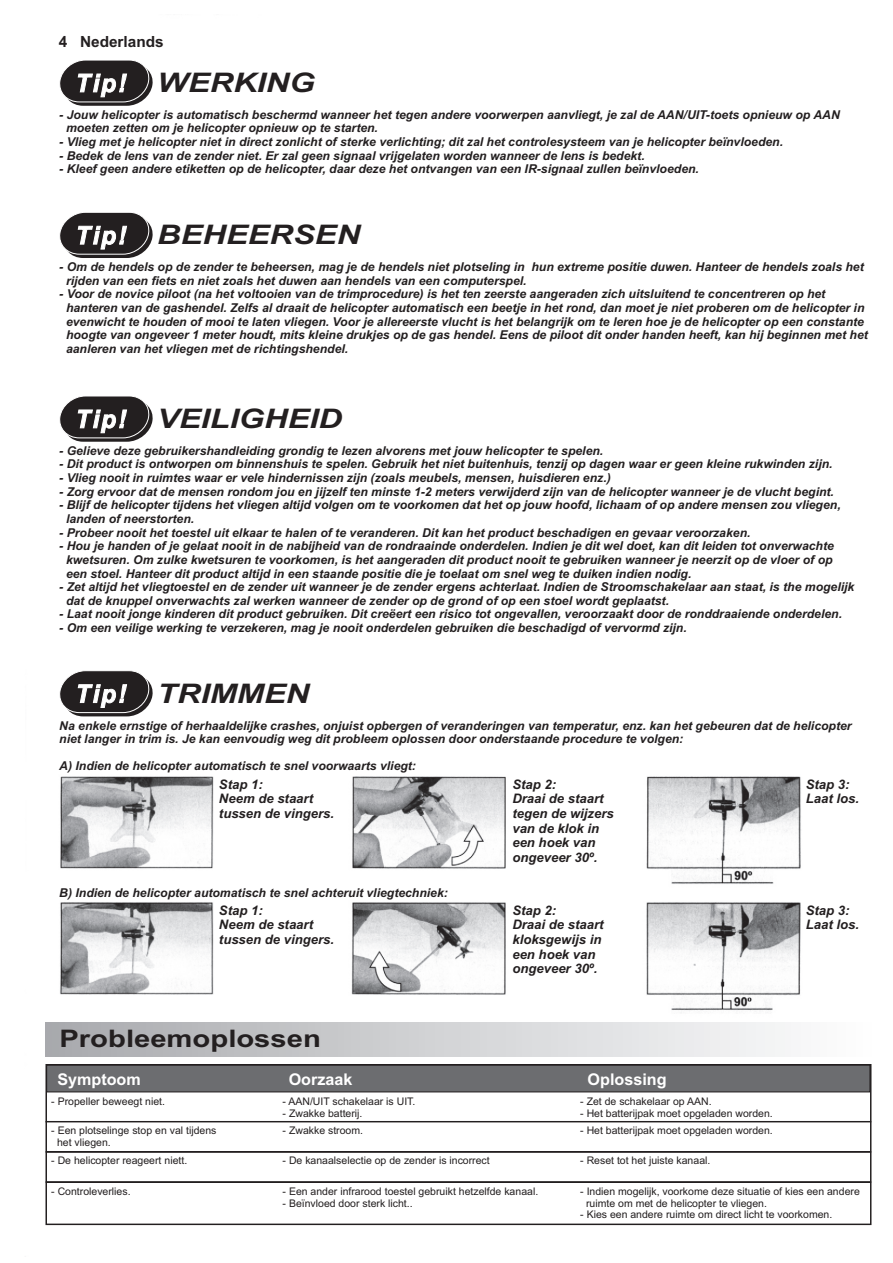
<style>
.page{position:relative;width:893px;height:1263px;background:#fff}
.page>*{position:absolute;margin:0;border:0;box-sizing:border-box;transform-origin:0 0}
.t1{font:italic 700 27px "Arial";color:#231f20;scale:1.21 1}
.t2{font:700 24.15px "Arial";color:#231f20;scale:1.21 1}
.t3{font:700 16.2px "Arial";color:#fff}
.t4{font:700 15.3px "Arial";color:#231f20}
.t5{font:italic 700 13.2px/14.7px "Arial";color:#231f20}
.t6{font:italic 700 12.15px/13.6px "Arial";color:#231f20}
.t7{font:10.5px/11.7px "Arial";color:#231f20}
.s1{font-size:24.9px;color:#fff}
</style>
<div class="page">
<img style="left:45px;top:716px;width:827px;height:510px">
<svg style="left:47px;top:1066px;width:822px;height:27px;background:#6c6c6f"></svg>
<div style="left:45px;top:1064px;width:826px;height:161px;border:1px solid #231f20"></div>
<div style="left:45px;top:1022px;width:827px;height:34px;background:linear-gradient(to right,#a9aaae,#feffff)"></div>
<svg style="left:45px;top:1121px;width:826px;height:1px"></svg>
<svg style="left:45px;top:1151px;width:826px;height:2px;background:#363233"></svg>
<svg style="left:45px;top:1181px;width:826px;height:2px;background:#332f30"></svg>
<svg style="left:59px;top:60px;width:94px;height:46px;background:#494647"></svg>
<svg style="left:59px;top:212px;width:94px;height:46px;background:#4a4647"></svg>
<svg style="left:59px;top:396px;width:94px;height:46px;background:#494647"></svg>
<svg style="left:59px;top:670px;width:94px;height:46px;background:#4a4748"></svg>
<p class="t4" style="left:59px;top:36px;width:107px">4 Nederlands</p>
<h1 class="t1" style="left:75px;top:73px;width:199px"><span class="s1">Tip!</span> WERKING</h1>
<p class="t6" style="left:66px;top:109px;width:775px;text-indent:-7px">- Jouw helicopter is automatisch beschermd wanneer het tegen andere voorwerpen aanvliegt, je zal de AAN/UIT-toets opnieuw op AAN moeten zetten om je helicopter opnieuw op te starten.</p>
<p class="t6" style="left:59px;top:136px;width:725px">- Vlieg met je helicopter niet in direct zonlicht of sterke verlichting; dit zal het controlesysteem van je helicopter beïnvloeden.</p>
<p class="t6" style="left:59px;top:150px;width:587px">- Bedek de lens van de zender niet. Er zal geen signaal vrijgelaten worden wanneer de lens is bedekt.</p>
<p class="t6" style="left:59px;top:163px;width:641px">- Kleef geen andere etiketten op de helicopter, daar deze het ontvangen van een IR-signaal zullen beïnvloeden.</p>
<h1 class="t1" style="left:75px;top:225px;width:237px"><span class="s1">Tip!</span> BEHEERSEN</h1>
<p class="t6" style="left:66px;top:261px;width:799px;text-indent:-7px">- Om de hendels op de zender te beheersen, mag je de hendels niet plotseling in hun extreme positie duwen. Hanteer de hendels zoals het rijden van een fiets en niet zoals het duwen aan hendels van een computerspel.</p>
<p class="t6" style="left:66px;top:288px;width:803px;text-indent:-7px">- Voor de novice piloot (na het voltooien van de trimprocedure) is het ten zeerste aangeraden zich uitsluitend te concentreren op het hanteren van de gashendel. Zelfs al draait de helicopter automatisch een beetje in het rond, dan moet je niet proberen om de helicopter in evenwicht te houden of mooi te laten vliegen. Voor je allereerste vlucht is het belangrijk om te leren hoe je de helicopter op een constante hoogte van ongeveer 1 meter houdt, mits kleine drukjes op de gas hendel. Eens de piloot dit onder handen heeft, kan hij beginnen met het aanleren van het vliegen met de richtingshendel.</p>
<h1 class="t1" style="left:75px;top:408px;width:222px"><span class="s1">Tip!</span> VEILIGHEID</h1>
<p class="t6" style="left:59px;top:445px;width:546px">- Gelieve deze gebruikershandleiding grondig te lezen alvorens met jouw helicopter te spelen.</p>
<p class="t6" style="left:59px;top:458px;width:775px">- Dit product is ontworpen om binnenshuis te spelen. Gebruik het niet buitenhuis, tenzij op dagen waar er geen kleine rukwinden zijn.</p>
<p class="t6" style="left:59px;top:472px;width:553px">- Vlieg nooit in ruimtes waar er vele hindernissen zijn (zoals meubels, mensen, huisdieren enz.)</p>
<p class="t6" style="left:59px;top:486px;width:776px">- Zorg ervoor dat de mensen rondom jou en jijzelf ten minste 1-2 meters verwijderd zijn van de helicopter wanneer je de vlucht begint.</p>
<p class="t6" style="left:66px;top:499px;width:776px;text-indent:-7px">- Blijf de helicopter tijdens het vliegen altijd volgen om te voorkomen dat het op jouw hoofd, lichaam of op andere mensen zou vliegen, landen of neerstorten.</p>
<p class="t6" style="left:59px;top:527px;width:693px">- Probeer nooit het toestel uit elkaar te halen of te veranderen. Dit kan het product beschadigen en gevaar veroorzaken.</p>
<p class="t6" style="left:66px;top:540px;width:769px;text-align:justify;text-indent:-7px">- Hou je handen of je gelaat nooit in de nabijheid van de rondraainde onderdelen. Indien je dit wel doet, kan dit leiden tot onverwachte kwetsuren. Om zulke kwetsuren te voorkomen, is het aangeraden dit product nooit te gebruiken wanneer je neerzit op de vloer of op een stoel. Hanteer dit product altijd in een staande positie die je toelaat om snel weg te duiken indien nodig.</p>
<p class="t6" style="left:66px;top:581px;width:790px;text-indent:-7px">- Zet altijd het vliegtoestel en de zender uit wanneer je de zender ergens achterlaat. Indien de Stroomschakelaar aan staat, is the mogelijk dat de knuppel onverwachts zal werken wanneer de zender op de grond of op een stoel wordt geplaatst.</p>
<p class="t6" style="left:59px;top:608px;width:784px">- Laat nooit jonge kinderen dit product gebruiken. Dit creëert een risico tot ongevallen, veroorzaakt door de ronddraaiende onderdelen.</p>
<p class="t6" style="left:59px;top:622px;width:629px">- Om een veilige werking te verzekeren, mag je nooit onderdelen gebruiken die beschadigd of vervormd zijn.</p>
<h1 class="t1" style="left:75px;top:683px;width:195px"><span class="s1">Tip!</span> TRIMMEN</h1>
<p class="t6" style="left:59px;top:719px;width:794px">Na enkele ernstige of herhaaldelijke crashes, onjuist opbergen of veranderingen van temperatur, enz. kan het gebeuren dat de helicopter niet langer in trim is. Je kan eenvoudig weg dit probleem oplossen door onderstaande procedure te volgen:</p>
<p class="t6" style="left:59px;top:760px;width:358px">A) Indien de helicopter automatisch te snel voorwaarts vliegt:</p>
<p class="t5" style="left:219px;top:778px;width:117px">Stap 1:<br>Neem de staart tussen de vingers.</p>
<p class="t5" style="left:512px;top:778px;width:103px">Stap 2:<br>Draai de staart tegen de wijzers van de klok in een hoek van ongeveer 30º.</p>
<p class="t5" style="left:806px;top:778px;width:55px">Stap 3:<br>Laat los.</p>
<p class="t6" style="left:59px;top:887px;width:390px">B) Indien de helicopter automatisch te snel achteruit vliegtechniek:</p>
<p class="t5" style="left:219px;top:904px;width:117px">Stap 1:<br>Neem de staart tussen de vingers.</p>
<h2 class="t2" style="left:59px;top:1029px;width:218px">Probleemoplossen</h2>
<p class="t5" style="left:512px;top:904px;width:93px">Stap 2:<br>Draai de staart kloksgewijs in een hoek van ongeveer 30º.</p>
<p class="t5" style="left:806px;top:904px;width:55px">Stap 3:<br>Laat los.</p>
<h3 class="t3" style="left:57px;top:1073px;width:85px">Symptoom</h3>
<h3 class="t3" style="left:289px;top:1073px;width:65px">Oorzaak</h3>
<h3 class="t3" style="left:588px;top:1073px;width:80px">Oplossing</h3>
<p class="t7" style="left:51px;top:1097px;width:115px">- Propeller beweegt niet.</p>
<p class="t7" style="left:57px;top:1125px;width:161px;text-indent:-6px">- Een plotselinge stop en val tijdens het vliegen.</p>
<p class="t7" style="left:51px;top:1156px;width:137px">- De helicopter reageert niett.</p>
<p class="t7" style="left:51px;top:1186px;width:81px">- Controleverlies.</p>
<p class="t7" style="left:283px;top:1097px;width:134px">- AAN/UIT schakelaar is UIT.</p>
<p class="t7" style="left:283px;top:1108px;width:81px">- Zwakke batterij.</p>
<p class="t7" style="left:283px;top:1125px;width:82px">- Zwakke stroom.</p>
<p class="t7" style="left:283px;top:1156px;width:209px">- De kanaalselectie op de zender is incorrect</p>
<p class="t7" style="left:283px;top:1186px;width:257px">- Een ander infrarood toestel gebruikt hetzelfde kanaal.</p>
<p class="t7" style="left:283px;top:1198px;width:132px">- Beïnvloed door sterk licht..</p>
<p class="t7" style="left:580px;top:1097px;width:133px">- Zet de schakelaar op AAN.</p>
<p class="t7" style="left:580px;top:1108px;width:194px">- Het batterijpak moet opgeladen worden.</p>
<p class="t7" style="left:580px;top:1125px;width:194px">- Het batterijpak moet opgeladen worden.</p>
<p class="t7" style="left:580px;top:1156px;width:132px">- Reset tot het juiste kanaal.</p>
<p class="t7" style="left:586px;top:1186px;width:275px;text-indent:-6px">- Indien mogelijk, voorkome deze situatie of kies een andere ruimte om met de helicopter te vliegen.</p>
<p class="t7" style="left:580px;top:1210px;width:254px">- Kies een andere ruimte om direct licht te voorkomen.</p>
</div>
